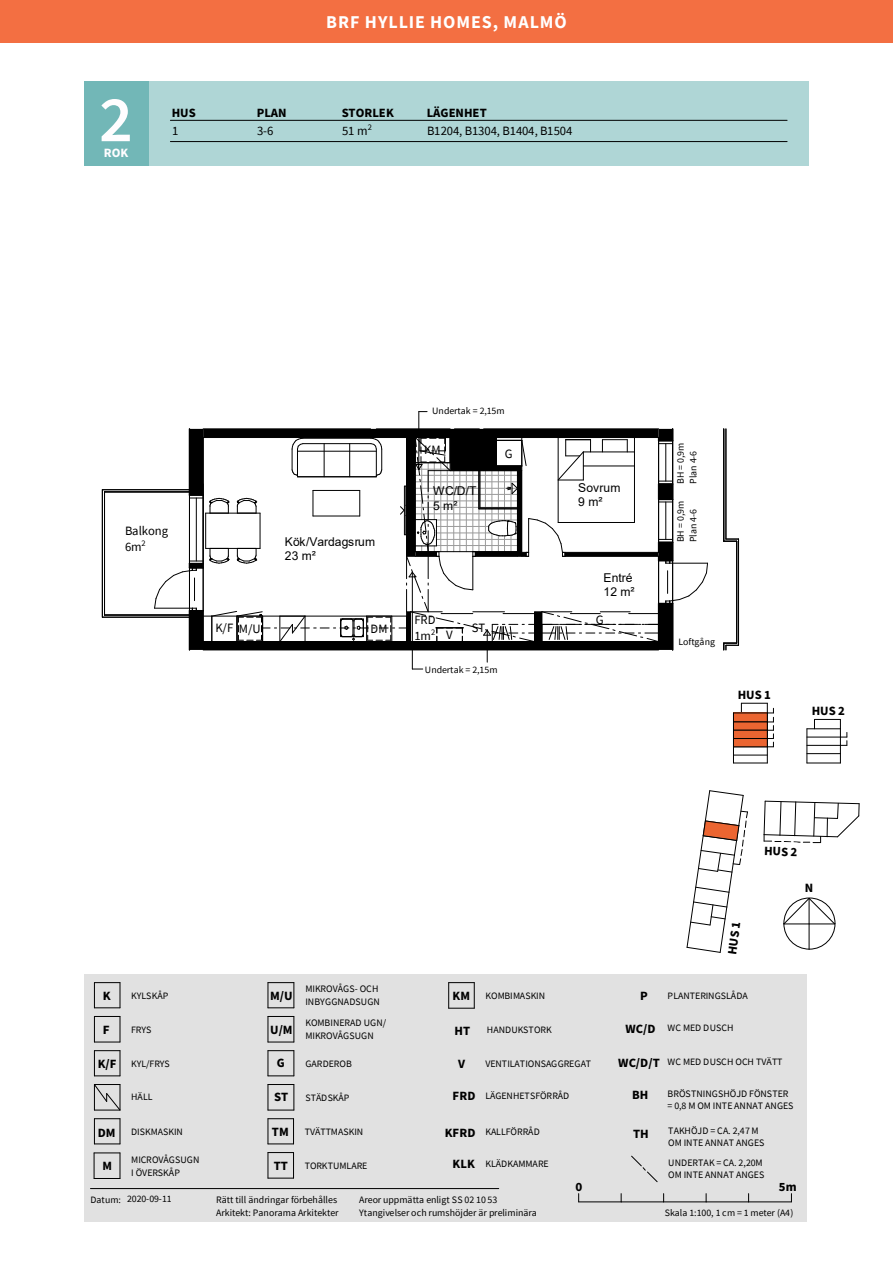
<style>
.page{position:relative;width:893px;height:1263px;background:#fff}
.page>*{position:absolute;margin:0;border:0;box-sizing:border-box;transform-origin:0 0}
.t1{font:600 65.1px "Source Sans Pro";color:#fffdff}
.Specialrubrik_Brf_12{font:700 18px "Source Sans Pro";letter-spacing:.05em;color:#fff}
.t2{font:12.75px/15.9px "Source Sans Pro";letter-spacing:-.01em;color:#000}
.t3{font:700 12.75px "Source Sans Pro";letter-spacing:-.005em;color:#000}
.t4{font:700 12.75px "Source Sans Pro";color:#fffdff}
.t5{font:700 12.6px "Source Sans Pro";letter-spacing:.005em;color:#000}
.t6{font:12.15px/14.1px "Arial";letter-spacing:.005em;color:#000}
.t7{font:9.9px/12.6px "Source Sans Pro";letter-spacing:.005em;color:#000}
.t8{font:9.75px "Source Sans Pro";letter-spacing:.005em;color:#000}
.s1{font-weight:700;font-size:12.6px}
</style>
<div class="page">
<div style="left:0;top:0;width:893px;height:43px;background:#f36f42"></div>
<hr style="left:725px;top:429px;width:1px;height:110px;background:#000">
<hr style="left:738px;top:539px;width:1px;height:106px;background:#000">
<hr style="left:723px;top:429px;width:1px;height:112px;background:#000">
<svg style="left:724px;top:539px;width:14px;height:3px"></svg>
<hr style="left:736px;top:541px;width:1px;height:102px;background:#000">
<svg style="left:723px;top:643px;width:15px;height:7px"></svg>
<hr style="left:102px;top:617px;width:87px;height:1px;background:#000">
<hr style="left:102px;top:490px;width:1px;height:127px;background:#000">
<hr style="left:102px;top:489px;width:87px;height:1px;background:#000">
<hr style="left:105px;top:615px;width:84px;height:1px;background:#000">
<hr style="left:104px;top:492px;width:1px;height:123px;background:#000">
<hr style="left:105px;top:491px;width:84px;height:1px;background:#000">
<hr style="left:203px;top:650px;width:456px;height:1px;background:#000">
<hr style="left:412px;top:572px;width:1px;height:97px;background:#000">
<hr style="left:487px;top:630px;width:1px;height:32px;background:#000">
<hr style="left:418px;top:412px;width:1px;height:58px;background:#000">
<svg style="left:154px;top:429px;width:554px;height:221px"></svg>
<div style="left:148px;top:81px;width:661px;height:85px;background:#afd6d6"></div>
<div style="left:84px;top:974px;width:723px;height:248px;background:#e1e1e1"></div>
<hr style="left:170px;top:141px;width:617px;height:1px;background:#000">
<hr style="left:170px;top:120px;width:617px;height:1px;background:#000">
<div style="left:84px;top:81px;width:64px;height:85px;background:#72b7b7"></div>
<svg style="left:268px;top:1016px;width:27px;height:27px"></svg>
<hr style="left:90px;top:1188px;width:409px;height:1px;background:#000">
<svg style="left:631px;top:1155px;width:27px;height:28px"></svg>
<svg style="left:448px;top:982px;width:27px;height:27px"></svg>
<svg style="left:268px;top:1152px;width:26px;height:27px"></svg>
<svg style="left:268px;top:1118px;width:26px;height:26px"></svg>
<svg style="left:268px;top:1084px;width:27px;height:27px"></svg>
<svg style="left:268px;top:1050px;width:27px;height:26px"></svg>
<svg style="left:268px;top:982px;width:27px;height:26px"></svg>
<svg style="left:94px;top:1152px;width:27px;height:27px"></svg>
<svg style="left:94px;top:1118px;width:27px;height:26px"></svg>
<svg style="left:93px;top:1084px;width:28px;height:27px"></svg>
<svg style="left:94px;top:1050px;width:27px;height:26px"></svg>
<svg style="left:94px;top:1016px;width:27px;height:27px"></svg>
<svg style="left:94px;top:982px;width:27px;height:26px"></svg>
<hr style="left:749px;top:1201px;width:42px;height:1px;background:#000">
<hr style="left:706px;top:1201px;width:43px;height:1px;background:#000">
<hr style="left:664px;top:1201px;width:42px;height:1px;background:#000">
<hr style="left:621px;top:1201px;width:43px;height:1px;background:#000">
<hr style="left:579px;top:1201px;width:42px;height:1px;background:#000">
<svg style="left:783px;top:898px;width:52px;height:51px"></svg>
<hr style="left:784px;top:924px;width:51px;height:1px;background:#000">
<hr style="left:807px;top:753px;width:33px;height:1px;background:#000">
<hr style="left:807px;top:745px;width:33px;height:1px;background:#000">
<hr style="left:807px;top:737px;width:33px;height:1px;background:#000">
<hr style="left:807px;top:728px;width:33px;height:1px;background:#000">
<hr style="left:807px;top:729px;width:1px;height:34px;background:#000">
<hr style="left:807px;top:763px;width:33px;height:1px;background:#000">
<hr style="left:840px;top:719px;width:1px;height:44px;background:#000">
<svg style="left:814px;top:719px;width:34px;height:27px"></svg>
<hr style="left:733px;top:755px;width:34px;height:1px;background:#000">
<hr style="left:733px;top:713px;width:1px;height:50px;background:#000">
<hr style="left:733px;top:763px;width:34px;height:1px;background:#000">
<hr style="left:767px;top:703px;width:1px;height:60px;background:#000">
<div style="left:733px;top:713px;width:34px;height:9px;background:#eb6531"></div>
<hr style="left:733px;top:713px;width:34px;height:1px;background:#000">
<div style="left:733px;top:722px;width:34px;height:8px;background:#eb6531"></div>
<hr style="left:733px;top:722px;width:34px;height:1px;background:#000">
<div style="left:733px;top:730px;width:34px;height:8px;background:#eb6531"></div>
<hr style="left:733px;top:730px;width:34px;height:1px;background:#000">
<div style="left:733px;top:738px;width:34px;height:9px;background:#eb6531"></div>
<hr style="left:733px;top:738px;width:34px;height:1px;background:#000">
<svg style="left:733px;top:714px;width:1px;height:32px"></svg>
<hr style="left:733px;top:746px;width:34px;height:1px;background:#000">
<svg style="left:741px;top:703px;width:33px;height:44px"></svg>
<svg style="left:687px;top:790px;width:61px;height:163px"></svg>
<svg style="left:764px;top:801px;width:95px;height:43px"></svg>
<p class="t1" style="left:99px;top:76px;width:35px">2</p>
<p class="t4" style="left:104px;top:144px;width:26px">ROK</p>
<p class="Specialrubrik_Brf_12" style="left:326px;top:10px;width:242px">BRF HYLLIE HOMES, MALMÖ</p>
<p class="t5" style="left:172px;top:104px;width:25px">HUS</p>
<p class="t5" style="left:257px;top:104px;width:31px">PLAN</p>
<p class="t5" style="left:342px;top:104px;width:54px">STORLEK</p>
<p class="t5" style="left:427px;top:104px;width:61px">LÄGENHET</p>
<p class="t2" style="left:172px;top:122px;width:8px">1</p>
<p class="t2" style="left:257px;top:122px;width:18px">3-6</p>
<p class="t2" style="left:342px;top:122px;width:31px">51 m<sup>2</sup></p>
<p class="t2" style="left:427px;top:123px;width:147px">B1204, B1304, B1404, B1504</p>
<p class="t2" style="left:125px;top:522px;width:45px">Balkong<br>6m<sup>2</sup></p>
<p class="t8" style="left:432px;top:405px;width:74px">Undertak = 2,15m</p>
<p class="t6" style="left:285px;top:535px;width:92px">Kök/Vardagsrum<br>23 m²</p>
<p class="t2" style="left:424px;top:442px;width:18px">KM</p>
<p class="t6" style="left:433px;top:484px;width:45px">WC/D/T<br>5 m²</p>
<p class="t2" style="left:505px;top:445px;width:9px">G</p>
<p class="t6" style="left:578px;top:481px;width:44px">Sovrum<br>9 m²</p>
<p class="t6" style="left:603px;top:570px;width:33px">Entré<br>12 m²</p>
<p class="t2" style="left:414px;top:611px;width:23px">FRD</p>
<p class="t2" style="left:596px;top:611px;width:9px">G</p>
<p class="t2" style="left:414px;top:627px;width:22px">1m<sup>2</sup></p>
<p class="t2" style="left:215px;top:621px;width:47px">K/F M/U</p>
<p class="t2" style="left:371px;top:620px;width:19px">DM</p>
<p class="t2" style="left:472px;top:619px;width:15px">ST</p>
<p class="t2" style="left:446px;top:627px;width:8px">V</p>
<p class="t8" style="left:425px;top:663px;width:74px">Undertak = 2,15m</p>
<p class="t7" style="left:674px;top:484px;width:43px;rotate:-90deg">BH = 0,9m<br>Plan 4-6</p>
<p class="t7" style="left:674px;top:542px;width:43px;rotate:-90deg">BH = 0,9m<br>Plan 4-6</p>
<p class="t8" style="left:678px;top:635px;width:38px">Loftgång</p>
<p class="t3" style="left:738px;top:686px;width:35px">HUS 1</p>
<p class="t3" style="left:812px;top:702px;width:35px">HUS 2</p>
<p class="t3" style="left:723px;top:953px;width:35px;rotate:-82deg">HUS 1</p>
<p class="t3" style="left:764px;top:842px;width:35px;rotate:2deg">HUS 2</p>
<p class="t3" style="left:805px;top:879px;width:10px">N</p>
<p class="t5" style="left:103px;top:987px;width:9px">K</p>
<p class="t5" style="left:103px;top:1021px;width:8px">F</p>
<p class="t5" style="left:98px;top:1055px;width:20px">K/F</p>
<p class="t5" style="left:98px;top:1124px;width:19px">DM</p>
<p class="t5" style="left:102px;top:1157px;width:11px">M</p>
<p class="t8" style="left:131px;top:989px;width:39px">KYLSKÅP</p>
<p class="t8" style="left:131px;top:1023px;width:22px">FRYS</p>
<p class="t8" style="left:131px;top:1057px;width:40px">KYL/FRYS</p>
<p class="t8" style="left:131px;top:1091px;width:23px">HÄLL</p>
<p class="t8" style="left:131px;top:1125px;width:53px">DISKMASKIN</p>
<p class="t7" style="left:131px;top:1154px;width:70px">MICROVÅGSUGN<br>I ÖVERSKÅP</p>
<p class="t5" style="left:270px;top:987px;width:24px">M/U</p>
<p class="t7" style="left:305px;top:983px;width:76px">MIKROVÅGS- OCH<br>INBYGGNADSUGN</p>
<p class="t5" style="left:453px;top:987px;width:19px">KM</p>
<p class="t8" style="left:485px;top:989px;width:61px">KOMBIMASKIN</p>
<p class="t5" style="left:640px;top:987px;width:9px">P</p>
<p class="t8" style="left:668px;top:990px;width:82px">PLANTERINGSLÅDA</p>
<p class="t5" style="left:270px;top:1021px;width:24px">U/M</p>
<p class="t7" style="left:305px;top:1016px;width:82px">KOMBINERAD UGN/<br>MIKROVÅGSUGN</p>
<p class="t5" style="left:454px;top:1022px;width:17px">HT</p>
<p class="t8" style="left:487px;top:1024px;width:67px">HANDUKSTORK</p>
<p class="t8" style="left:625px;top:1021px;width:109px"><span class="s1">WC/D</span> WC MED DUSCH</p>
<p class="t8" style="left:618px;top:1056px;width:166px"><span class="s1">WC/D/T</span> WC MED DUSCH OCH TVÄTT</p>
<p class="t5" style="left:632px;top:1086px;width:18px">BH</p>
<p class="t7" style="left:668px;top:1087px;width:127px">BRÖSTNINGSHÖJD FÖNSTER = 0,8 M OM INTE ANNAT ANGES</p>
<p class="t5" style="left:277px;top:1054px;width:9px">G</p>
<p class="t5" style="left:274px;top:1089px;width:16px">ST</p>
<p class="t5" style="left:272px;top:1123px;width:18px">TM</p>
<p class="t5" style="left:274px;top:1157px;width:16px">TT</p>
<p class="t5" style="left:458px;top:1055px;width:8px">V</p>
<p class="t7" style="left:485px;top:1057px;width:107px">VENTILATIONSAGGREGAT</p>
<p class="t8" style="left:305px;top:1057px;width:48px">GARDEROB</p>
<p class="t8" style="left:305px;top:1091px;width:46px">STÄDSKÅP</p>
<p class="t8" style="left:305px;top:1125px;width:60px">TVÄTTMASKIN</p>
<p class="t8" style="left:305px;top:1159px;width:64px">TORKTUMLARE</p>
<p class="t8" style="left:485px;top:1090px;width:85px">LÄGENHETSFÖRRÅD</p>
<p class="t5" style="left:453px;top:1087px;width:24px">FRD</p>
<p class="t7" style="left:445px;top:1125px;width:96px"><span class="s1">KFRD</span> KALLFÖRRÅD</p>
<p class="t5" style="left:633px;top:1125px;width:17px">TH</p>
<p class="t7" style="left:668px;top:1124px;width:97px">TAKHÖJD = CA. 2,47 M<br>OM INTE ANNAT ANGES</p>
<p class="t8" style="left:485px;top:1157px;width:65px">KLÄDKAMMARE</p>
<p class="t7" style="left:668px;top:1156px;width:97px">UNDERTAK = CA. 2,20M<br>OM INTE ANNAT ANGES</p>
<p class="t5" style="left:453px;top:1156px;width:24px">KLK</p>
<p class="t5" style="left:575px;top:1178px;width:8px">0</p>
<p class="t5" style="left:779px;top:1178px;width:19px">5m</p>
<p class="t8" style="left:127px;top:1192px;width:46px">2020-09-11</p>
<p class="t8" style="left:90px;top:1193px;width:32px">Datum:</p>
<p class="t7" style="left:216px;top:1193px;width:124px">Rätt till ändringar förbehålles<br>Arkitekt: Panorama Arkitekter</p>
<p class="t7" style="left:359px;top:1193px;width:179px">Areor uppmätta enligt SS 02 10 53<br>Ytangivelser och rumshöjder är preliminära</p>
<p class="t8" style="left:665px;top:1207px;width:130px">Skala 1:100, 1 cm = 1 meter (A4)</p>
</div>
